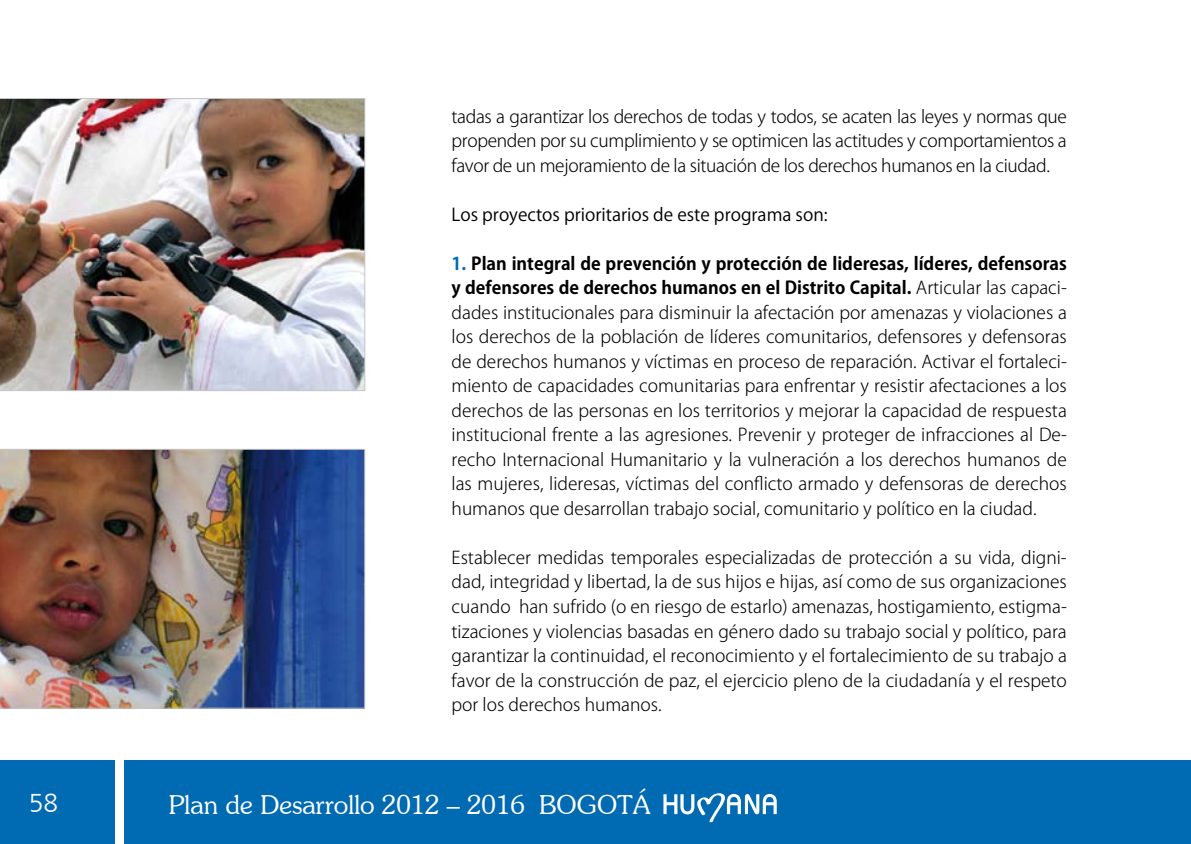
<style>
.page{position:relative;width:1191px;height:844px;background:#fff}
.page>*{position:absolute;margin:0;border:0;box-sizing:border-box;transform-origin:0 0}
.t1{font:300 26.25px "Souvenir IT Cby BT";color:#fff}
.t2{font:26.25px "Humanist 777 BT Light B";color:#fff}
.t3{font:300 17.5px/24.5px "Koz Go Pr 6 N";color:#000;text-align:justify}
.t4{font:17.5px "Koz Go Pr 6 N";color:#000}
.s1{font-weight:700;color:#006ab2}
.s2{font-weight:700}
</style>
<div class="page">
<div style="left:124px;top:759px;width:1067px;height:84px;background:#006ab2"></div>
<div style="left:0;top:759px;width:114px;height:84px;background:#006ab2"></div>
<svg style="left:663px;top:793px;width:113px;height:29px"></svg>
<img style="left:0;top:98px;width:365px;height:293px">
<img style="left:0;top:449px;width:365px;height:259px">
<p class="t3" style="left:451px;top:104px;width:617px">tadas a garantizar los derechos de todas y todos, se acaten las leyes y normas que propenden por su cumplimiento y se optimicen las actitudes y comportamientos a favor de un mejoramiento de la situación de los derechos humanos en la ciudad.</p>
<p class="t4" style="left:451px;top:204px;width:377px">Los proyectos prioritarios de este programa son:</p>
<p class="t3" style="left:451px;top:251px;width:617px"><span class="s1">1.</span> <span class="s2">Plan integral de prevención y protección de lideresas, líderes, defensoras y defensores de derechos humanos en el Distrito Capital.</span> Articular las capaci&shy;dades institucionales para disminuir la afectación por amenazas y violaciones a los derechos de la población de líderes comunitarios, defensores y defensoras de derechos humanos y víctimas en proceso de reparación. Activar el fortaleci&shy;miento de capacidades comunitarias para enfrentar y resistir afectaciones a los derechos de las personas en los territorios y mejorar la capacidad de respuesta institucional frente a las agresiones. Prevenir y proteger de infracciones al De&shy;recho Internacional Humanitario y la vulneración a los derechos humanos de las mujeres, lideresas, víctimas del conflicto armado y defensoras de derechos humanos que desarrollan trabajo social, comunitario y político en la ciudad.</p>
<p class="t3" style="left:451px;top:545px;width:617px">Establecer medidas temporales especializadas de protección a su vida, digni&shy;dad, integridad y libertad, la de sus hijos e hijas, así como de sus organizaciones cuando han sufrido (o en riesgo de estarlo) amenazas, hostigamiento, estigma&shy;tizaciones y violencias basadas en género dado su trabajo social y político, para garantizar la continuidad, el reconocimiento y el fortalecimiento de su trabajo a favor de la construcción de paz, el ejercicio pleno de la ciudadanía y el respeto por los derechos humanos.</p>
<p class="t2" style="left:29px;top:786px;width:31px">58</p>
<p class="t1" style="left:169px;top:788px;width:483px">Plan de Desarrollo 2012 – 2016 BOGOTÁ</p>
</div>
